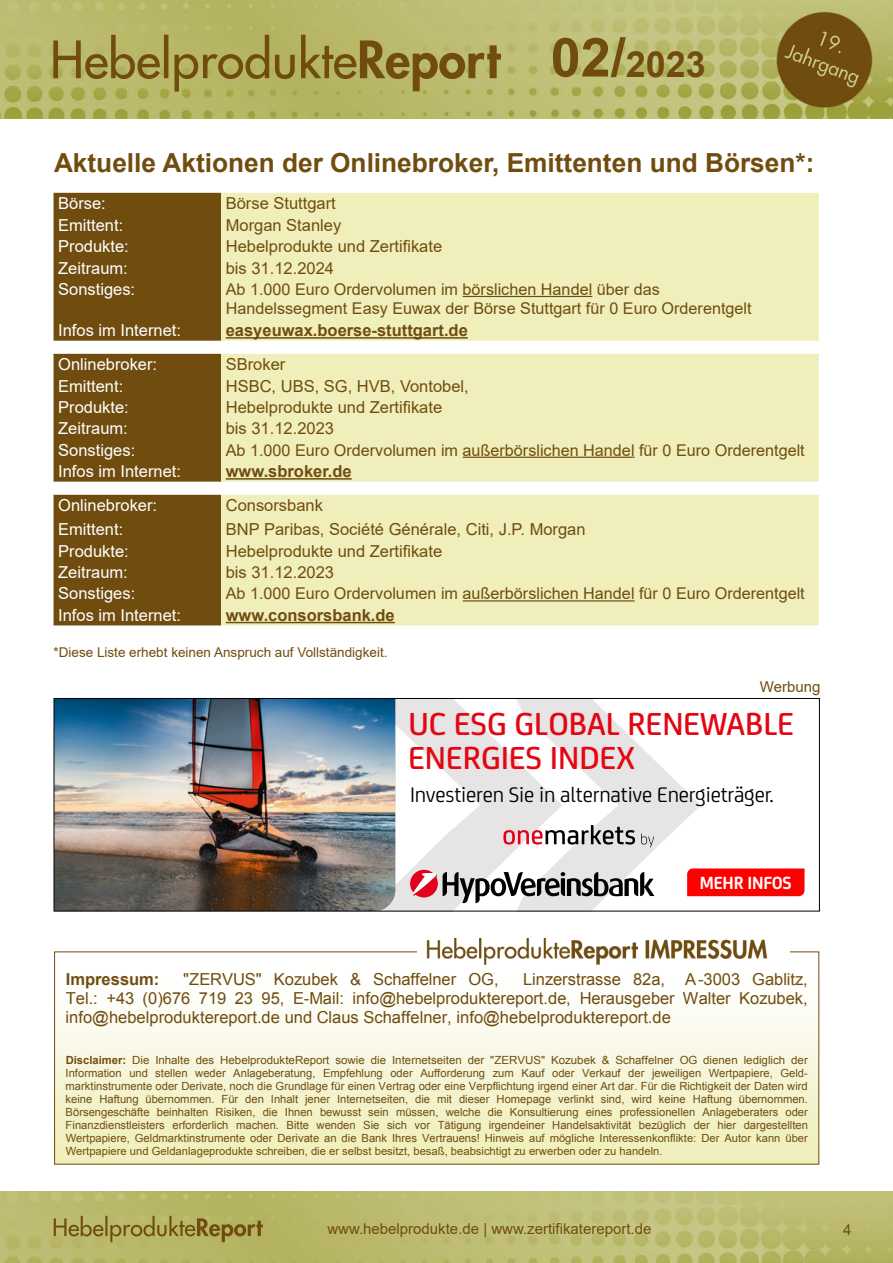
<style>
.page{position:relative;width:893px;height:1263px;background:#fff}
.page>*{position:absolute;margin:0;border:0;box-sizing:border-box;transform-origin:0 0}
.t1{font:700 36px "Arial";color:#704d0f}
.t2{font:500 34.05px/34px "Uni Credit";color:#e30613}
.t3{font:700 26.25px "Arial";color:#704d0f}
.t4{font:22.5px "Uni Credit";letter-spacing:-.01em;color:#000}
.t5{font:700 18.9px "Uni Credit";letter-spacing:-.01em;color:#fff;scale:.95 1}
.t6{font:16.5px/19px "Arial";color:#704d0f;text-align:justify}
.t7{font:16.5px "Arial";color:#fff}
.t8{font:700 16.5px "Arial";color:#704d0f}
.t9{font:16.2px/19.5px "Arial";color:#704d0f}
.t10{font:15px "Arial";color:#704d0f}
.t11{font:13.5px "Arial";color:#704d0f}
.t12{font:11.25px/12.9px "Arial";color:#704d0f;text-align:justify}
.s1{font-size:54px}
.s2{font-weight:700}
</style>
<div class="page">
<img style="left:0;top:1192px;width:893px;height:71px">
<img style="left:0;top:0;width:893px;height:119px">
<div style="left:54px;top:193px;width:167px;height:432px;background:#704d0f"></div>
<div style="left:221px;top:193px;width:598px;height:432px;background:#f0efbc"></div>
<svg style="left:54px;top:341px;width:765px;height:13px"></svg>
<svg style="left:54px;top:482px;width:765px;height:12px"></svg>
<hr style="left:463px;top:296px;width:129px;height:1px;background:#704d0f">
<hr style="left:226px;top:337px;width:242px;height:2px;background:#704d0f">
<hr style="left:463px;top:457px;width:172px;height:1px;background:#704d0f">
<hr style="left:226px;top:478px;width:126px;height:2px;background:#704d0f">
<hr style="left:463px;top:600px;width:172px;height:1px;background:#704d0f">
<hr style="left:226px;top:622px;width:169px;height:1px;background:#704d0f">
<svg style="left:395px;top:700px;width:409px;height:209px"></svg>
<img style="left:56px;top:700px;width:339px;height:209px">
<div style="left:54px;top:698px;width:766px;height:213px;border:1px solid #000"></div>
<div style="left:55px;top:952px;width:764px;height:212px;background:linear-gradient(to bottom,#fff,#efeeb8)"></div>
<img style="left:418px;top:939px;width:371px;height:32px">
<h1 class="t1" style="left:551px;top:39px;width:157px"><span class="s1">02/</span>2023</h1>
<h3 class="t3" style="left:54px;top:144px;width:762px">Aktuelle Aktionen der Onlinebroker, Emittenten und Börsen*:</h3>
<h3 class="t7" style="left:58px;top:192px;width:49px">Börse:</h3>
<h3 class="t6" style="left:226px;top:194px;width:112px">Börse Stuttgart</h3>
<h3 class="t7" style="left:58px;top:214px;width:67px">Emittent:</h3>
<h3 class="t6" style="left:226px;top:215px;width:117px">Morgan Stanley</h3>
<h3 class="t7" style="left:58px;top:235px;width:72px">Produkte:</h3>
<h3 class="t6" style="left:226px;top:237px;width:218px">Hebelprodukte und Zertifikate</h3>
<h3 class="t7" style="left:58px;top:256px;width:71px">Zeitraum:</h3>
<h3 class="t6" style="left:226px;top:258px;width:110px">bis 31.12.2024</h3>
<h3 class="t7" style="left:58px;top:278px;width:79px">Sonstiges:</h3>
<h3 class="t9" style="left:226px;top:279px;width:527px">Ab 1.000 Euro Ordervolumen im börslichen Handel über das<br>Handelssegment Easy Euwax der Börse Stuttgart für 0 Euro Orderentgelt</h3>
<h3 class="t7" style="left:58px;top:319px;width:124px">Infos im Internet:</h3>
<h3 class="t8" style="left:226px;top:319px;width:244px">easyeuwax.boerse-stuttgart.de</h3>
<h3 class="t7" style="left:58px;top:353px;width:101px">Onlinebroker:</h3>
<h3 class="t6" style="left:226px;top:355px;width:61px">SBroker</h3>
<h3 class="t7" style="left:58px;top:374px;width:67px">Emittent:</h3>
<h3 class="t6" style="left:226px;top:376px;width:245px">HSBC, UBS, SG, HVB, Vontobel,</h3>
<h3 class="t7" style="left:58px;top:396px;width:72px">Produkte:</h3>
<h3 class="t6" style="left:226px;top:398px;width:218px">Hebelprodukte und Zertifikate</h3>
<h3 class="t7" style="left:58px;top:417px;width:71px">Zeitraum:</h3>
<h3 class="t6" style="left:226px;top:419px;width:110px">bis 31.12.2023</h3>
<h3 class="t7" style="left:58px;top:439px;width:79px">Sonstiges:</h3>
<h3 class="t9" style="left:226px;top:440px;width:580px">Ab 1.000 Euro Ordervolumen im außerbörslichen Handel für 0 Euro Orderentgelt</h3>
<h3 class="t7" style="left:58px;top:460px;width:124px">Infos im Internet:</h3>
<h3 class="t8" style="left:226px;top:460px;width:127px">www.sbroker.de</h3>
<h3 class="t7" style="left:58px;top:494px;width:101px">Onlinebroker:</h3>
<h3 class="t6" style="left:226px;top:496px;width:99px">Consorsbank</h3>
<h3 class="t7" style="left:58px;top:518px;width:67px">Emittent:</h3>
<h3 class="t6" style="left:226px;top:520px;width:361px">BNP Paribas, Société Générale, Citi, J.P. Morgan</h3>
<h3 class="t7" style="left:58px;top:539px;width:72px">Produkte:</h3>
<h3 class="t6" style="left:226px;top:541px;width:218px">Hebelprodukte und Zertifikate</h3>
<h3 class="t7" style="left:58px;top:561px;width:71px">Zeitraum:</h3>
<h3 class="t6" style="left:226px;top:563px;width:110px">bis 31.12.2023</h3>
<h3 class="t7" style="left:58px;top:582px;width:79px">Sonstiges:</h3>
<h3 class="t9" style="left:226px;top:584px;width:580px">Ab 1.000 Euro Ordervolumen im außerbörslichen Handel für 0 Euro Orderentgelt</h3>
<h3 class="t7" style="left:58px;top:604px;width:124px">Infos im Internet:</h3>
<h3 class="t8" style="left:226px;top:603px;width:171px">www.consorsbank.de</h3>
<p class="t11" style="left:54px;top:643px;width:335px">*Diese Liste erhebt keinen Anspruch auf Vollständigkeit.</p>
<h3 class="t10" style="left:760px;top:677px;width:62px">Werbung</h3>
<h2 class="t2" style="left:408px;top:705px;width:387px">UC ESG GLOBAL RENEWABLE<br>ENERGIES INDEX</h2>
<h3 class="t4" style="left:410px;top:779px;width:365px">Investieren Sie in alternative Energieträger.</h3>
<h3 class="t5" style="left:700px;top:869px;width:98px">MEHR INFOS</h3>
<h3 class="t8" style="left:66px;top:968px;width:95px">Impressum:</h3>
<h3 class="t6" style="left:183px;top:970px;width:317px">"ZERVUS" Kozubek &amp; Schaffelner OG,</h3>
<h3 class="t6" style="left:66px;top:970px;width:744px;text-indent:457px">Linzerstrasse 82a, A-3003 Gablitz, Tel.: +43 (0)676 719 23 95, E-Mail: info@hebelproduktereport.de, Herausgeber Walter Kozubek, info@hebelproduktereport.de und Claus Schaffelner, info@hebelproduktereport.de</h3>
<p class="t12" style="left:66px;top:1054px;width:744px"><span class="s2">Disclaimer:</span> Die Inhalte des HebelprodukteReport sowie die Internetseiten der "ZERVUS" Kozubek &amp; Schaffelner OG dienen lediglich der Information und stellen weder Anlageberatung, Empfehlung oder Aufforderung zum Kauf oder Verkauf der jeweiligen Wertpapiere, Geld&shy;marktinstrumente oder Derivate, noch die Grundlage für einen Vertrag oder eine Verpflichtung irgend einer Art dar. Für die Richtigkeit der Daten wird keine Haftung übernommen. Für den Inhalt jener Internetseiten, die mit dieser Homepage verlinkt sind, wird keine Haftung übernommen.<br>Börsengeschäfte beinhalten Risiken, die Ihnen bewusst sein müssen, welche die Konsultierung eines professionellen Anlageberaters oder Finanzdienstleisters erforderlich machen. Bitte wenden Sie sich vor Tätigung irgendeiner Handelsaktivität bezüglich der hier dargestellten Wertpapiere, Geldmarktinstrumente oder Derivate an die Bank Ihres Vertrauens! Hinweis auf mögliche Interessenkonflikte: Der Autor kann über Wertpapiere und Geldanlageprodukte schreiben, die er selbst besitzt, besaß, beabsichtigt zu erwerben oder zu handeln.</p>
<h3 class="t10" style="left:327px;top:1218px;width:326px">www.hebelprodukte.de | www.zertifikatereport.de</h3>
<h3 class="t10" style="left:843px;top:1219px;width:10px">4</h3>
</div>
